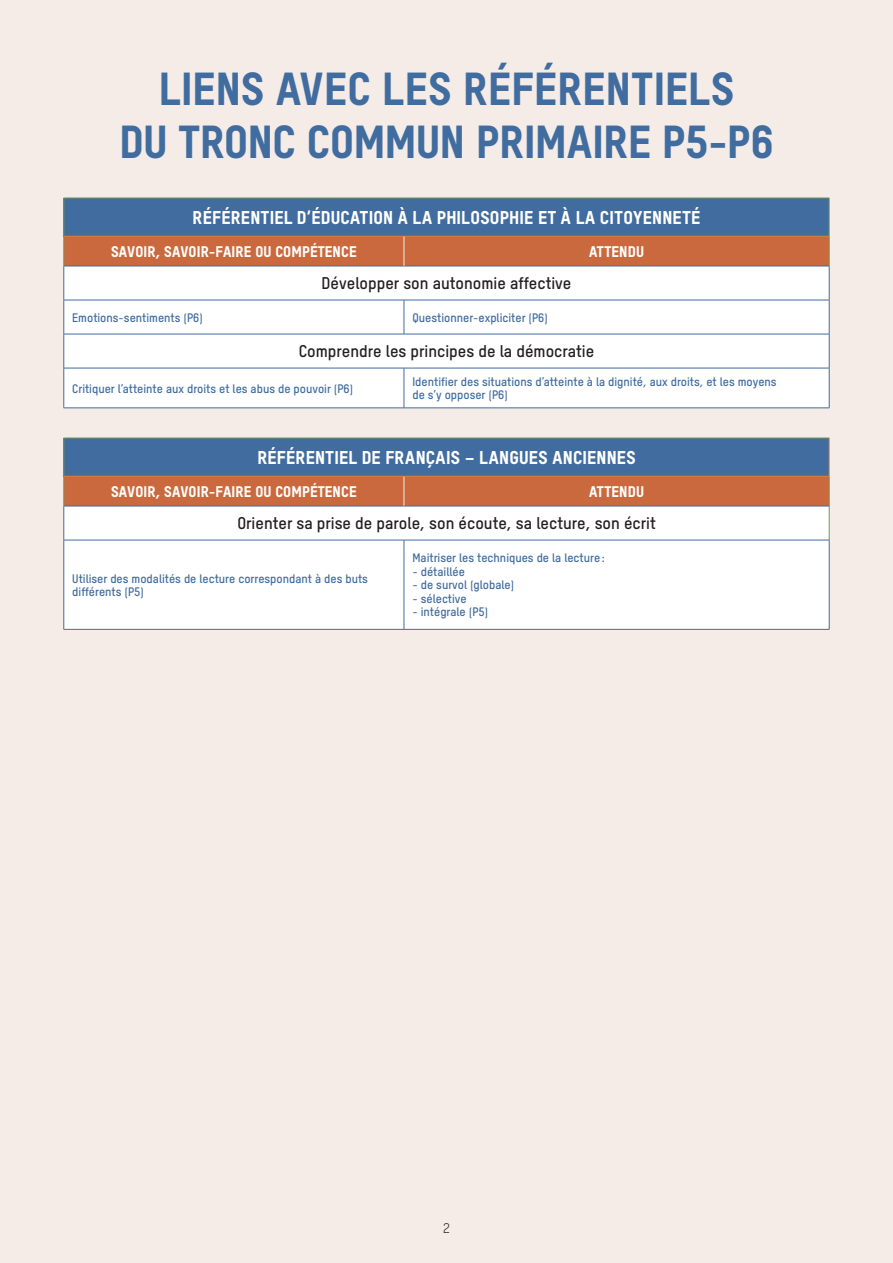
<style>
.page{position:relative;width:893px;height:1263px;background:#f5ece7}
.page>*{position:absolute;margin:0;border:0;box-sizing:border-box;transform-origin:0 0}
.t1{font:45px/52.5px "T Star Pro Heavy";letter-spacing:.01em;color:#406c9f;text-align:center}
.t2{font:18px "T Star Pro Heavy";letter-spacing:.015em;color:#fff}
.t3{font:16.5px "T Star Pro Bold";color:#231f20}
.t4{font:15px "T Star Pro Heavy";letter-spacing:.01em;color:#fff}
.t5{font:13.5px "T Star Pro Regular";color:#231f20}
.t6{font:12px/13.5px "T Star Pro Bold";color:#406c9f}
</style>
<div class="page">
<div style="left:64px;top:198px;width:765px;height:38px;background:#406c9f"></div>
<div style="left:65px;top:237px;width:764px;height:29px;background:#ca693d"></div>
<div style="left:65px;top:267px;width:764px;height:141px;background:#fff"></div>
<hr style="left:64px;top:236px;width:340px;height:1px;background:#e0822f">
<hr style="left:404px;top:236px;width:425px;height:1px;background:#e0822f">
<hr style="left:64px;top:198px;width:340px;height:1px;background:#759854">
<hr style="left:64px;top:198px;width:1px;height:38px;background:#759854">
<hr style="left:404px;top:198px;width:425px;height:1px;background:#759854">
<hr style="left:829px;top:198px;width:1px;height:38px;background:#759854">
<hr style="left:64px;top:236px;width:1px;height:30px;background:#759854">
<hr style="left:829px;top:236px;width:1px;height:30px;background:#759854">
<hr style="left:64px;top:266px;width:340px;height:1px;background:#406c9f">
<hr style="left:64px;top:266px;width:1px;height:34px;background:#406c9f">
<hr style="left:404px;top:266px;width:425px;height:1px;background:#406c9f">
<hr style="left:829px;top:266px;width:1px;height:34px;background:#406c9f">
<hr style="left:64px;top:334px;width:1px;height:34px;background:#406c9f">
<hr style="left:829px;top:334px;width:1px;height:34px;background:#406c9f">
<hr style="left:64px;top:300px;width:340px;height:1px;background:#406c9f">
<hr style="left:64px;top:300px;width:1px;height:34px;background:#406c9f">
<hr style="left:404px;top:300px;width:425px;height:1px;background:#406c9f">
<hr style="left:404px;top:300px;width:1px;height:34px;background:#406c9f">
<hr style="left:829px;top:300px;width:1px;height:34px;background:#406c9f">
<hr style="left:64px;top:334px;width:340px;height:1px;background:#406c9f">
<hr style="left:404px;top:334px;width:425px;height:1px;background:#406c9f">
<hr style="left:64px;top:368px;width:340px;height:1px;background:#406c9f">
<hr style="left:64px;top:368px;width:1px;height:40px;background:#406c9f">
<hr style="left:404px;top:368px;width:425px;height:1px;background:#406c9f">
<hr style="left:404px;top:368px;width:1px;height:40px;background:#406c9f">
<hr style="left:829px;top:368px;width:1px;height:40px;background:#406c9f">
<hr style="left:64px;top:408px;width:340px;height:1px;background:#406c9f">
<hr style="left:404px;top:408px;width:425px;height:1px;background:#406c9f">
<hr style="left:404px;top:236px;width:1px;height:30px;background:#f5ece7">
<div style="left:64px;top:438px;width:765px;height:38px;background:#406c9f"></div>
<div style="left:65px;top:477px;width:764px;height:29px;background:#ca693d"></div>
<div style="left:65px;top:507px;width:764px;height:122px;background:#fff"></div>
<hr style="left:64px;top:476px;width:1px;height:30px;background:#759854">
<hr style="left:64px;top:438px;width:1px;height:38px;background:#759854">
<hr style="left:64px;top:438px;width:340px;height:1px;background:#759854">
<hr style="left:404px;top:438px;width:425px;height:1px;background:#759854">
<hr style="left:829px;top:438px;width:1px;height:38px;background:#e0822f">
<hr style="left:64px;top:476px;width:340px;height:1px;background:#e0822f">
<hr style="left:64px;top:506px;width:1px;height:34px;background:#406c9f">
<hr style="left:64px;top:506px;width:340px;height:1px;background:#406c9f">
<hr style="left:829px;top:506px;width:1px;height:34px;background:#759854">
<hr style="left:64px;top:540px;width:340px;height:1px;background:#406c9f">
<hr style="left:64px;top:540px;width:1px;height:89px;background:#406c9f">
<hr style="left:64px;top:629px;width:340px;height:1px;background:#406c9f">
<hr style="left:404px;top:540px;width:425px;height:1px;background:#406c9f">
<hr style="left:404px;top:540px;width:1px;height:89px;background:#406c9f">
<hr style="left:829px;top:540px;width:1px;height:89px;background:#406c9f">
<hr style="left:404px;top:629px;width:425px;height:1px;background:#406c9f">
<hr style="left:404px;top:476px;width:1px;height:30px;background:#f5ece7">
<hr style="left:404px;top:476px;width:425px;height:1px;background:#e0822f">
<hr style="left:829px;top:476px;width:1px;height:30px;background:#759854">
<hr style="left:404px;top:506px;width:425px;height:1px;background:#406c9f">
<h1 class="t1" style="left:119px;top:58px;width:656px">LIENS AVEC LES RÉFÉRENTIELS<br>DU TRONC COMMUN PRIMAIRE P5-P6</h1>
<h2 class="t2" style="left:193px;top:204px;width:509px">RÉFÉRENTIEL D’ÉDUCATION À LA PHILOSOPHIE ET À LA CITOYENNETÉ</h2>
<p class="t4" style="left:111px;top:240px;width:247px">SAVOIR, SAVOIR-FAIRE OU COMPÉTENCE</p>
<p class="t4" style="left:589px;top:240px;width:56px">ATTENDU</p>
<h3 class="t3" style="left:322px;top:271px;width:251px">Développer son autonomie affective</h3>
<p class="t6" style="left:72px;top:310px;width:132px">Emotions-sentiments (P6)</p>
<p class="t6" style="left:412px;top:310px;width:137px">Questionner-expliciter (P6)</p>
<h3 class="t3" style="left:299px;top:339px;width:297px">Comprendre les principes de la démocratie</h3>
<p class="t6" style="left:72px;top:380px;width:282px">Critiquer l’atteinte aux droits et les abus de pouvoir (P6)</p>
<p class="t6" style="left:412px;top:374px;width:366px">Identifier des situations d’atteinte à la dignité, aux droits, et les moyens de s’y opposer (P6)</p>
<h2 class="t2" style="left:257px;top:444px;width:380px">RÉFÉRENTIEL DE FRANÇAIS – LANGUES ANCIENNES</h2>
<p class="t4" style="left:111px;top:480px;width:247px">SAVOIR, SAVOIR-FAIRE OU COMPÉTENCE</p>
<p class="t4" style="left:589px;top:480px;width:56px">ATTENDU</p>
<h3 class="t3" style="left:237px;top:511px;width:420px">Orienter sa prise de parole, son écoute, sa lecture, son écrit</h3>
<p class="t6" style="left:72px;top:570px;width:297px">Utiliser des modalités de lecture correspondant à des buts différents (P5)</p>
<p class="t6" style="left:412px;top:550px;width:194px">Maitriser les techniques de la lecture:</p>
<p class="t6" style="left:412px;top:564px;width:54px">- détaillée</p>
<p class="t6" style="left:412px;top:577px;width:103px">- de survol (globale)</p>
<p class="t6" style="left:412px;top:591px;width:56px">- sélective</p>
<p class="t6" style="left:412px;top:604px;width:77px">- intégrale (P5)</p>
<p class="t5" style="left:443px;top:1219px;width:8px">2</p>
</div>
